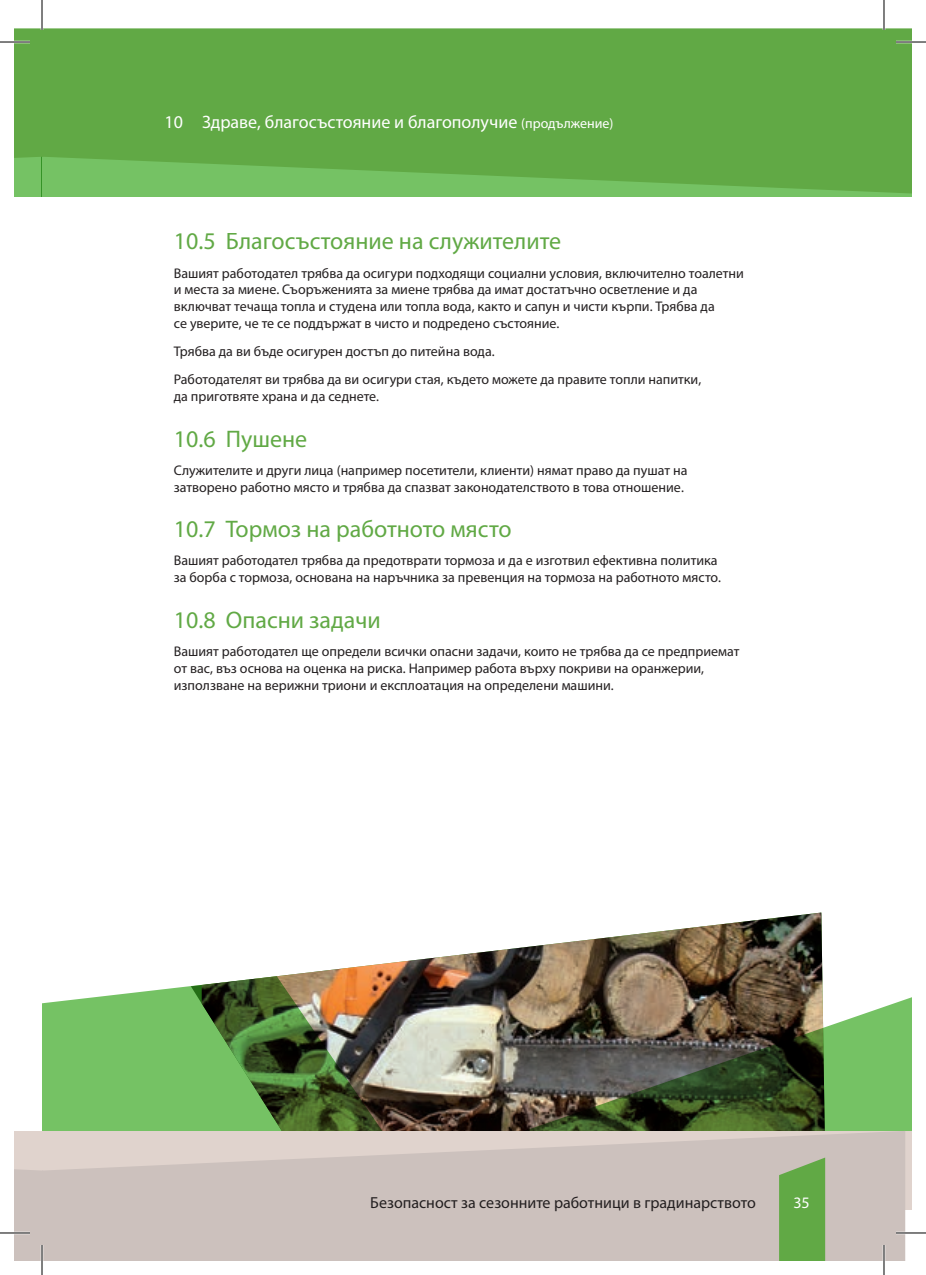
<style>
.page{position:relative;width:926px;height:1275px;background:#fff}
.page>*{position:absolute;margin:0;border:0;box-sizing:border-box;transform-origin:0 0}
.t1{font:24px "Myriad Pro";color:#61a945}
.t2{font:18px "Myriad Pro";color:#fff}
.t3{font:16px "Myriad Pro";color:#231f20}
.t4{font:16px "Myriad Pro";color:#fff}
.t5{font:14px/16.8px "Myriad Pro";color:#231f20}
.s1{font-size:14px}
</style>
<div class="page">
<img style="left:279px;top:912px;width:544px;height:64px">
<img style="left:42px;top:976px;width:870px;height:155px">
<svg style="left:42px;top:1131px;width:863px;height:130px;background:#cfc3bf"></svg>
<svg style="left:779px;top:1157px;width:46px;height:104px;background:#6aab50"></svg>
<div style="left:14px;top:1131px;width:28px;height:78px;background:#e0d3cd"></div>
<div style="left:14px;top:1169px;width:29px;height:92px;background:#ccc1bd"></div>
<div style="left:42px;top:82px;width:870px;height:115px;background:#75c264"></div>
<svg style="left:44px;top:28px;width:868px;height:165px;background:#63ab48"></svg>
<div style="left:14px;top:82px;width:28px;height:115px;background:#75c264"></div>
<div style="left:14px;top:28px;width:30px;height:130px;background:#61a945"></div>
<hr style="left:0;top:41px;width:30px;height:2px;background:#fff">
<hr style="left:896px;top:41px;width:30px;height:2px;background:#fff">
<hr style="left:0;top:1231px;width:30px;height:3px;background:#fff">
<hr style="left:896px;top:1231px;width:30px;height:3px;background:#fff">
<hr style="left:41px;top:0;width:2px;height:30px;background:#fff">
<hr style="left:41px;top:1245px;width:2px;height:30px;background:#fff">
<hr style="left:883px;top:0;width:2px;height:30px;background:#fff">
<hr style="left:883px;top:1245px;width:2px;height:30px;background:#fff">
<hr style="left:0;top:42px;width:30px;height:1px;background:#000">
<hr style="left:896px;top:42px;width:30px;height:1px;background:#000">
<hr style="left:0;top:1232px;width:30px;height:1px;background:#000">
<hr style="left:896px;top:1232px;width:30px;height:1px;background:#000">
<hr style="left:42px;top:0;width:1px;height:30px;background:#000">
<hr style="left:42px;top:1245px;width:1px;height:30px;background:#000">
<hr style="left:884px;top:0;width:1px;height:30px;background:#000">
<hr style="left:884px;top:1245px;width:1px;height:30px;background:#000">
<p class="t2" style="left:164px;top:111px;width:451px">10 Здраве, благосъстояние и благополучие <span class="s1">(продължение)</span></p>
<h1 class="t1" style="left:174px;top:227px;width:389px">10.5 Благосъстояние на служителите</h1>
<p class="t5" style="left:174px;top:264px;width:572px">Вашият работодател трябва да осигури подходящи социални условия, включително тоалетни и места за миене. Съоръженията за миене трябва да имат достатъчно осветление и да включват течаща топла и студена или топла вода, както и сапун и чисти кърпи. Трябва да<br>се уверите, че те се поддържат в чисто и подредено състояние.</p>
<p class="t5" style="left:174px;top:337px;width:529px;line-height:28.2px">Трябва да ви бъде осигурен достъп до питейна вода.<br>Работодателят ви трябва да ви осигури стая, където можете да правите топли напитки,</p>
<p class="t5" style="left:174px;top:388px;width:207px">да приготвяте храна и да седнете.</p>
<h1 class="t1" style="left:174px;top:424px;width:135px">10.6 Пушене</h1>
<p class="t5" style="left:174px;top:461px;width:515px">Служителите и други лица (например посетители, клиенти) нямат право да пушат на затворено работно място и трябва да спазват законодателството в това отношение.</p>
<h1 class="t1" style="left:174px;top:514px;width:339px">10.7 Тормоз на работното място</h1>
<p class="t5" style="left:174px;top:552px;width:549px">Вашият работодател трябва да предотврати тормоза и да е изготвил ефективна политика за борба с тормоза, основана на наръчника за превенция на тормоза на работното място.</p>
<h1 class="t1" style="left:174px;top:605px;width:208px">10.8 Опасни задачи</h1>
<p class="t5" style="left:174px;top:642px;width:567px">Вашият работодател ще определи всички опасни задачи, които не трябва да се предприемат от вас, въз основа на оценка на риска. Например работа върху покриви на оранжерии, използване на верижни триони и експлоатация на определени машини.</p>
<p class="t3" style="left:370px;top:1192px;width:387px">Безопасност за сезонните работници в градинарството</p>
<p class="t4" style="left:793px;top:1192px;width:18px">35</p>
</div>
